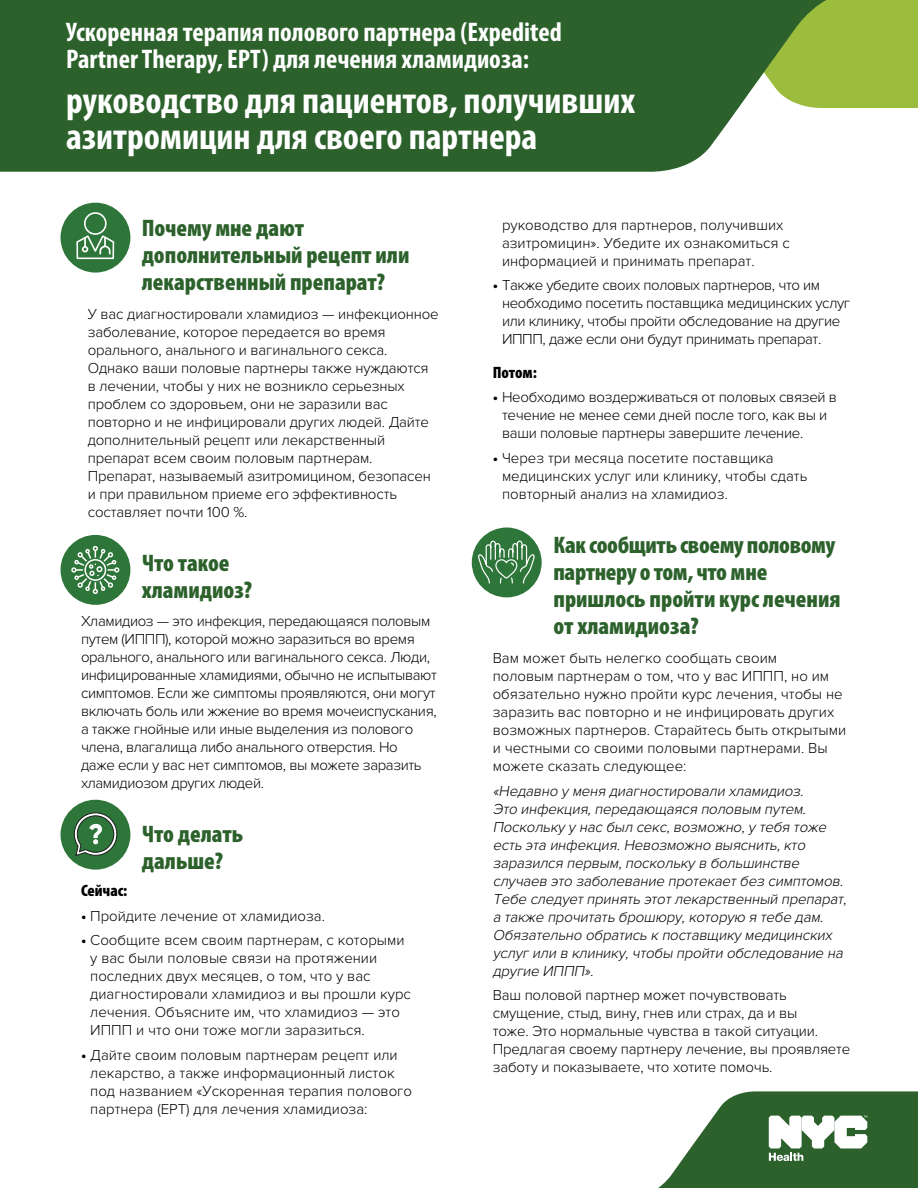
<style>
.page{position:relative;width:918px;height:1188px;background:#fff}
.page>*{position:absolute;margin:0;border:0;box-sizing:border-box;transform-origin:0 0}
.t1{font:700 condensed 37.5px/36px "Myriad Pro";color:#fff}
.t2{font:700 condensed 27px/27px "Myriad Pro";color:#fff}
.t3{font:900 condensed 24px/27px "Myriad Pro";color:#2c612c}
.t4{font:900 condensed 16.5px "Myriad Pro";color:#000}
.t5{font:300 15px/18px "Proxima Nova";letter-spacing:-.01em;color:#000}
.t6{font:italic 300 15px/18px "Proxima Nova";color:#000}
.s1{font-weight:700}
</style>
<div class="page">
<svg style="left:910px;top:0;width:8px;height:108px"></svg>
<svg style="left:0;top:0;width:910px;height:172px;background:#47753f"></svg>
<svg style="left:658px;top:1091px;width:260px;height:97px"></svg>
<div style="left:61px;top:535px;width:69px;height:70px;background:#2d7538;border-radius:50%"></div>
<div style="left:61px;top:203px;width:69px;height:70px;background:#2d7538;border-radius:50%"></div>
<svg style="left:76px;top:212px;width:38px;height:47px"></svg>
<div style="left:61px;top:800px;width:69px;height:70px;background:#2d7538;border-radius:50%"></div>
<svg style="left:73px;top:812px;width:45px;height:44px"></svg>
<div style="left:472px;top:528px;width:70px;height:69px;background:#2d7538;border-radius:50%"></div>
<svg style="left:478px;top:540px;width:57px;height:44px"></svg>
<svg style="left:71px;top:546px;width:48px;height:48px"></svg>
<h2 class="t2" style="left:66px;top:18px;width:497px">Ускоренная терапия полового партнера (Expedited<br>Partner Therapy, EPT) для лечения хламидиоза:</h2>
<h1 class="t1" style="left:66px;top:81px;width:571px">руководство для пациентов, получивших азитромицин для своего партнера</h1>
<h3 class="t3" style="left:142px;top:214px;width:269px">Почему мне дают дополнительный рецепт или лекарственный препарат?</h3>
<p class="t5" style="left:88px;top:305px;width:352px">У вас диагностировали хламидиоз — инфекционное заболевание, которое передается во время орального, анального и вагинального секса.<br>Однако ваши половые партнеры также нуждаются в лечении, чтобы у них не возникло серьезных проблем со здоровьем, они не заразили вас повторно и не инфицировали других людей. Дайте дополнительный рецепт или лекарственный препарат всем своим половым партнерам.<br>Препарат, называемый азитромицином, безопасен и при правильном приеме его эффективность составляет почти 100 %.</p>
<h3 class="t3" style="left:142px;top:548px;width:112px">Что такое хламидиоз?</h3>
<p class="t5" style="left:81px;top:612px;width:357px">Хламидиоз — это инфекция, передающаяся половым путем (ИППП), которой можно заразиться во время орального, анального или вагинального секса. Люди, инфицированные хламидиями, обычно не испытывают симптомов. Если же симптомы проявляются, они могут включать боль или жжение во время мочеиспускания, а также гнойные или иные выделения из полового члена, влагалища либо анального отверстия. Но<br>даже если у вас нет симптомов, вы можете заразить хламидиозом других людей.</p>
<h3 class="t3" style="left:142px;top:820px;width:103px">Что делать дальше?</h3>
<p class="t4" style="left:81px;top:880px;width:48px">Сейчас:</p>
<p class="t5" style="left:81px;top:907px;width:245px"><span class="s1">•</span> Пройдите лечение от хламидиоза.</p>
<p class="t5" style="left:90px;top:932px;width:322px;text-indent:-9px"><span class="s1">•</span> Сообщите всем своим партнерам, с которыми у вас были половые связи на протяжении последних двух месяцев, о том, что у вас диагностировали хламидиоз и вы прошли курс лечения. Объясните им, что хламидиоз — это ИППП и что они тоже могли заразиться.</p>
<p class="t5" style="left:90px;top:1046px;width:323px;text-indent:-9px"><span class="s1">•</span> Дайте своим половым партнерам рецепт или лекарство, а также информационный листок под названием «Ускоренная терапия полового партнера (EPT) для лечения хламидиоза:</p>
<p class="t5" style="left:502px;top:216px;width:289px">руководство для партнеров, получивших азитромицин». Убедите их ознакомиться с информацией и принимать препарат.</p>
<p class="t5" style="left:502px;top:276px;width:350px;text-indent:-9px"><span class="s1">•</span> Также убедите своих половых партнеров, что им необходимо посетить поставщика медицинских услуг или клинику, чтобы пройти обследование на другие ИППП, даже если они будут принимать препарат.</p>
<p class="t4" style="left:493px;top:362px;width:46px">Потом:</p>
<p class="t5" style="left:502px;top:389px;width:337px;text-indent:-9px"><span class="s1">•</span> Необходимо воздерживаться от половых связей в течение не менее семи дней после того, как вы и ваши половые партнеры завершите лечение.</p>
<p class="t5" style="left:502px;top:449px;width:307px;text-indent:-9px"><span class="s1">•</span> Через три месяца посетите поставщика медицинских услуг или клинику, чтобы сдать повторный анализ на хламидиоз.</p>
<h3 class="t3" style="left:554px;top:531px;width:289px">Как сообщить своему половому партнеру о том, что мне пришлось пройти курс лечения от хламидиоза?</h3>
<p class="t5" style="left:493px;top:649px;width:355px">Вам может быть нелегко сообщать своим<br>половым партнерам о том, что у вас ИППП, но им обязательно нужно пройти курс лечения, чтобы не заразить вас повторно и не инфицировать других возможных партнеров. Старайтесь быть открытыми и честными со своими половыми партнерами. Вы можете сказать следующее:</p>
<p class="t6" style="left:493px;top:782px;width:358px">«Недавно у меня диагностировали хламидиоз.<br>Это инфекция,передающаяся половым путем.<br>Поскольку у нас был секс,возможно,у тебя тоже есть эта инфекция.Невозможно выяснить,кто заразился первым,поскольку в большинстве случаев это заболевание протекаетбез симптомов.<br>Тебе следуетпринять этотлекарственный препарат, а также прочитать брошюру,которую я тебе дам.<br>Обязательно обратись к поставщику медицинских услуг или в клинику,чтобы пройти обследование на другие ИППП».</p>
<p class="t5" style="left:493px;top:987px;width:359px">Ваш половой партнер может почувствовать смущение, стыд, вину, гнев или страх, да и вы<br>тоже. Это нормальные чувства в такой ситуации.<br>Предлагая своему партнеру лечение, вы проявляете заботу и показываете, что хотите помочь.</p>
</div>
